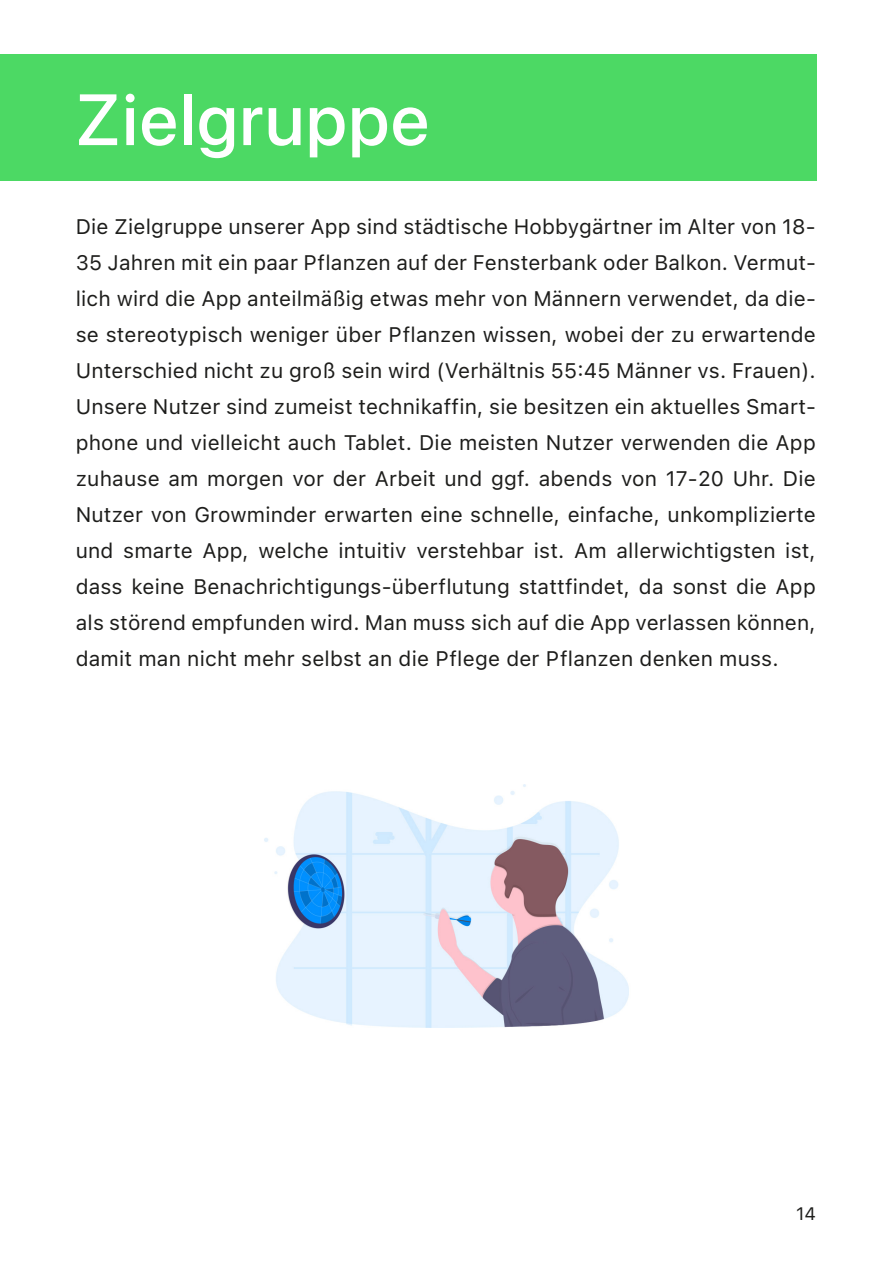
<style>
.page{position:relative;width:893px;height:1263px;background:#fff}
.page>*{position:absolute;margin:0;border:0;box-sizing:border-box;transform-origin:0 0}
.Überschrift_Kapitel{font:500 72px "SF Pro Display";letter-spacing:.025em;color:#fff}
.Text{font:21px/36px "SF Pro Text";letter-spacing:.01em;color:#1d1d1b;text-align:justify}
.t1{font:18px "SF Pro Text";color:#1d1d1b}
</style>
<div class="page">
<img style="left:264px;top:784px;width:365px;height:244px">
<div style="left:0;top:54px;width:816px;height:126px;background:#4cd964"></div>
<p class="Überschrift_Kapitel" style="left:76px;top:78px;width:355px">Zielgruppe</p>
<p class="Text" style="left:76px;top:209px;width:742px">Die Zielgruppe unserer App sind städtische Hobbygärtner im Alter von 18- 35 Jahren mit ein paar Pflanzen auf der Fensterbank oder Balkon. Vermut&shy;lich wird die App anteilmäßig etwas mehr von Männern verwendet, da die&shy;se stereotypisch weniger über Pflanzen wissen, wobei der zu erwartende Unterschied nicht zu groß sein wird (Verhältnis 55:45 Männer vs. Frauen).<br>Unsere Nutzer sind zumeist technikaffin, sie besitzen ein aktuelles Smart&shy;phone und vielleicht auch Tablet. Die meisten Nutzer verwenden die App zuhause am morgen vor der Arbeit und ggf. abends von 17-20 Uhr. Die Nutzer von Growminder erwarten eine schnelle, einfache, unkomplizierte und smarte App, welche intuitiv verstehbar ist. Am allerwichtigsten ist, dass keine Benachrichtigungs-überflutung stattfindet, da sonst die App als störend empfunden wird. Man muss sich auf die App verlassen können, damit man nicht mehr selbst an die Pflege der Pflanzen denken muss.</p>
<p class="t1" style="left:796px;top:1203px;width:21px">14</p>
</div>
